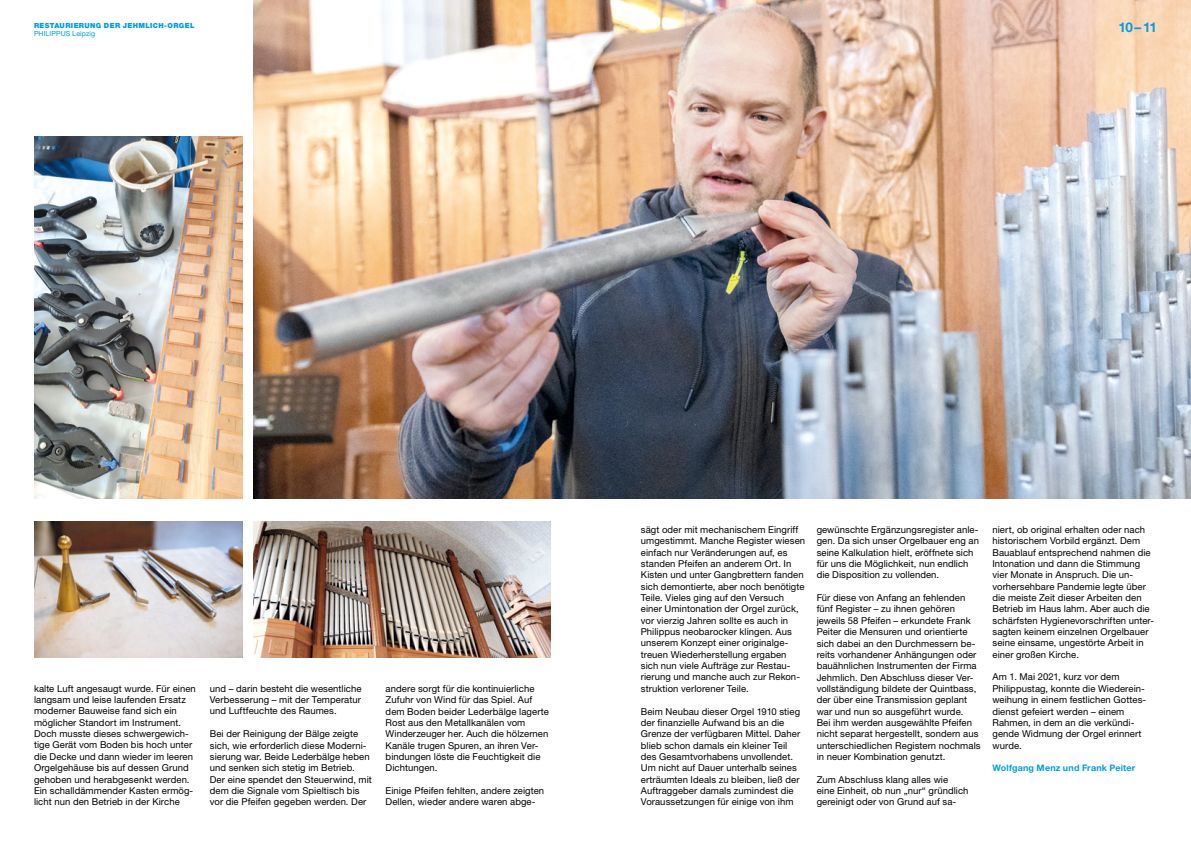
<style>
.page{position:relative;width:1191px;height:842px;background:#fff}
.page>*{position:absolute;margin:0;border:0;box-sizing:border-box;transform-origin:0 0}
.t1{font:700 13.5px "Helvetica Neue LT Std";color:#009ee3}
.t2{font:9.5px/11.3px "Helvetica Neue LT Std";letter-spacing:.005em;color:#000}
.t3{font:700 9px "Helvetica Neue LT Std";letter-spacing:.015em;color:#009ee3}
.t4{font:900 7px "Helvetica Neue LT Std";letter-spacing:.055em;color:#009ee3}
.t5{font:7px "Helvetica Neue LT Std";letter-spacing:.015em;color:#009ee3}
</style>
<div class="page">
<img style="left:254px;top:522px;width:296px;height:136px">
<img style="left:34px;top:522px;width:208px;height:136px">
<img style="left:34px;top:136px;width:208px;height:363px">
<img style="left:254px;top:0;width:937px;height:499px">
<p class="t4" style="left:34px;top:21px;width:162px">RESTAURIERUNG DER JEHMLICH-ORGEL</p>
<p class="t5" style="left:34px;top:30px;width:63px">PHILIPPUS Leipzig</p>
<h1 class="t1" style="left:1118px;top:19px;width:40px">10–11</h1>
<p class="t2" style="left:34px;top:683px;width:163px">kalte Luft angesaugt wurde. Für einen langsam und leise laufenden Ersatz moderner Bauweise fand sich ein möglicher Standort im Instrument.<br>Doch musste dieses schwergewich&shy;tige Gerät vom Boden bis hoch unter die Decke und dann wieder im leeren Orgelgehäuse bis auf dessen Grund gehoben und herabgesenkt werden.<br>Ein schalldämmender Kasten ermög&shy;licht nun den Betrieb in der Kirche</p>
<p class="t2" style="left:210px;top:683px;width:153px;text-align:justify">und – darin besteht die wesentliche Verbesserung – mit der Temperatur und Luftfeuchte des Raumes.</p>
<p class="t2" style="left:210px;top:728px;width:164px">Bei der Reinigung der Bälge zeigte sich, wie erforderlich diese Moderni&shy;sierung war. Beide Lederbälge heben und senken sich stetig im Betrieb.<br>Der eine spendet den Steuerwind, mit dem die Signale vom Spieltisch bis vor die Pfeifen gegeben werden. Der</p>
<p class="t2" style="left:386px;top:683px;width:165px">andere sorgt für die kontinuierliche<br>Zufuhr von Wind für das Spiel. Auf dem Boden beider Lederbälge lagerte<br>Rost aus den Metallkanälen vom<br>Winderzeuger her. Auch die hölzernen<br>Kanäle trugen Spuren, an ihren Ver&shy;bindungen löste die Feuchtigkeit die<br>Dichtungen.</p>
<p class="t2" style="left:386px;top:785px;width:160px">Einige Pfeifen fehlten, andere zeigten<br>Dellen, wieder andere waren abge-</p>
<p class="t2" style="left:641px;top:524px;width:166px">sägt oder mit mechanischem Eingriff umgestimmt. Manche Register wiesen einfach nur Veränderungen auf, es standen Pfeifen an anderem Ort. In Kisten und unter Gangbrettern fanden sich demontierte, aber noch benötigte Teile. Vieles ging auf den Versuch einer Umintonation der Orgel zurück, vor vierzig Jahren sollte es auch in Philippus neobarocker klingen. Aus unserem Konzept einer originalge&shy;treuen Wiederherstellung ergaben sich nun viele Aufträge zur Restau&shy;rierung und manche auch zur Rekon&shy;struktion verlorener Teile.</p>
<p class="t2" style="left:641px;top:705px;width:161px">Beim Neubau dieser Orgel 1910 stieg der finanzielle Aufwand bis an die Grenze der verfügbaren Mittel. Daher blieb schon damals ein kleiner Teil des Gesamtvorhabens unvollendet.<br>Um nicht auf Dauer unterhalb seines erträumten Ideals zu bleiben, ließ der Auftraggeber damals zumindest die Voraussetzungen für einige von ihm</p>
<p class="t2" style="left:816px;top:524px;width:164px">gewünschte Ergänzungsregister anle&shy;gen. Da sich unser Orgelbauer eng an seine Kalkulation hielt, eröffnete sich für uns die Möglichkeit, nun endlich die Disposition zu vollenden.</p>
<p class="t2" style="left:816px;top:592px;width:165px">Für diese von Anfang an fehlenden fünf Register – zu ihnen gehören jeweils 58 Pfeifen – erkundete Frank Peiter die Mensuren und orientierte sich dabei an den Durchmessern be&shy;reits vorhandener Anhängungen oder bauähnlichen Instrumenten der Firma Jehmlich. Den Abschluss dieser Ver&shy;vollständigung bildete der Quintbass, der über eine Transmission geplant war und nun so ausgeführt wurde.<br>Bei ihm werden ausgewählte Pfeifen nicht separat hergestellt, sondern aus unterschiedlichen Registern nochmals in neuer Kombination genutzt.</p>
<p class="t2" style="left:816px;top:773px;width:153px">Zum Abschluss klang alles wie<br>eine Einheit, ob nun „nur“ gründlich gereinigt oder von Grund auf sa-</p>
<p class="t2" style="left:992px;top:524px;width:163px">niert, ob original erhalten oder nach historischem Vorbild ergänzt. Dem Bauablauf entsprechend nahmen die Intonation und dann die Stimmung vier Monate in Anspruch. Die un&shy;vorhersehbare Pandemie legte über die meiste Zeit dieser Arbeiten den Betrieb im Haus lahm. Aber auch die schärfsten Hygienevorschriften unter&shy;sagten keinem einzelnen Orgelbauer seine einsame, ungestörte Arbeit in einer großen Kirche.</p>
<p class="t2" style="left:992px;top:671px;width:155px">Am 1. Mai 2021, kurz vor dem<br>Philippustag, konnte die Wiederein&shy;weihung in einem festlichen Gottes&shy;dienst gefeiert werden – einem<br>Rahmen, in dem an die verkündi&shy;gende Widmung der Orgel erinnert wurde.</p>
<p class="t3" style="left:992px;top:762px;width:144px">Wolfgang Menz und Frank Peiter</p>
</div>
